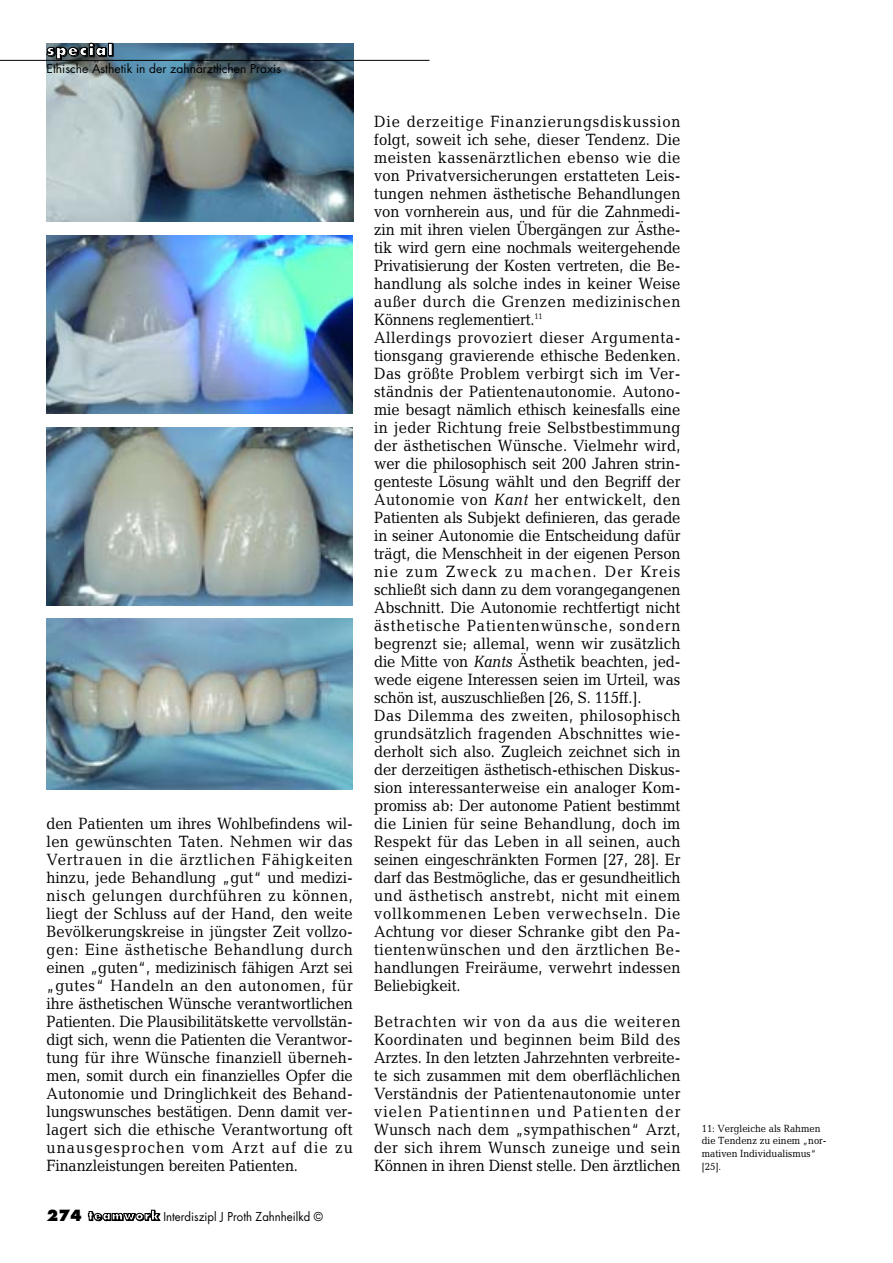
<style>
.page{position:relative;width:893px;height:1263px;background:#fff}
.page>*{position:absolute;margin:0;border:0;box-sizing:border-box;transform-origin:0 0}
.t1{font:16.5px/18px "Candida";letter-spacing:.005em;color:#000;text-align:justify;scale:.9 1}
.t2{font:800 15px "Futura";letter-spacing:.08em;color:#fff}
.t3{font:12px "Futura";color:#000}
.t4{font:12px "Futura";color:#000;scale:.95 1}
.t5{font:10.5px/12.6px "Candida";color:#000;scale:.9 1}
.s1{color:#000}
.s2{font-weight:800;font-size:15px}
.s3{font-weight:800;color:#fff}
.s4{font-weight:800}
.s5{font-style:italic}
</style>
<div class="page">
<img style="left:47px;top:427px;width:306px;height:179px">
<img style="left:47px;top:619px;width:306px;height:170px">
<img style="left:47px;top:235px;width:306px;height:179px">
<img style="left:47px;top:43px;width:306px;height:179px">
<hr style="left:0;top:60px;width:429px;height:1px;background:#000">
<p class="t2" style="left:47px;top:43px;width:68px">s<span class="s1">pe</span>ci<span class="s1">a</span>l</p>
<p class="t3" style="left:47px;top:63px;width:236px">Ethische Ästhetik in der zahnärztlichen Praxis</p>
<p class="t1" style="left:47px;top:816px;width:342px">den Patienten um ihres Wohlbefindens wil&shy;len gewünschten Taten. Nehmen wir das Vertrauen in die ärztlichen Fähigkeiten hinzu, jede Behandlung „gut“ und medizi&shy;nisch gelungen durchführen zu können, liegt der Schluss auf der Hand, den weite Bevölkerungskreise in jüngster Zeit vollzo&shy;gen: Eine ästhetische Behandlung durch einen „guten“, medizinisch fähigen Arzt sei „gutes“ Handeln an den autonomen, für ihre ästhetischen Wünsche verantwortlichen Patienten. Die Plausibilitätskette vervollstän&shy;digt sich, wenn die Patienten die Verantwor&shy;tung für ihre Wünsche finanziell überneh&shy;men, somit durch ein finanzielles Opfer die Autonomie und Dringlichkeit des Behand&shy;lungswunsches bestätigen. Denn damit ver&shy;lagert sich die ethische Verantwortung oft unausgesprochen vom Arzt auf die zu Finanzleistungen bereiten Patienten.</p>
<p class="t4" style="left:47px;top:1211px;width:292px"><span class="s2">274</span> <span class="s3">t</span><span class="s4">eamwo</span><span class="s3">r</span><span class="s4">k</span> Interdiszipl J Proth Zahnheilkd ©</p>
<p class="t1" style="left:374px;top:114px;width:342px;text-align:left">Die derzeitige Finanzierungsdiskussion folgt, soweit ich sehe, dieser Tendenz. Die meisten kassenärztlichen ebenso wie die von Privatversicherungen erstatteten Leis&shy;tungen nehmen ästhetische Behandlungen von vornherein aus, und für die Zahnmedi&shy;zin mit ihren vielen Übergängen zur Ästhe&shy;tik wird gern eine nochmals weitergehende Privatisierung der Kosten vertreten, die Be&shy;handlung als solche indes in keiner Weise außer durch die Grenzen medizinischen Könnens reglementiert.<sup>11<br></sup>Allerdings provoziert dieser Argumenta&shy;tionsgang gravierende ethische Bedenken.<br>Das größte Problem verbirgt sich im Ver&shy;ständnis der Patientenautonomie. Autono&shy;mie besagt nämlich ethisch keinesfalls eine in jeder Richtung freie Selbstbestimmung der ästhetischen Wünsche. Vielmehr wird, wer die philosophisch seit 200 Jahren strin&shy;genteste Lösung wählt und den Begriff der Autonomie von <span class="s5">Kant</span> her entwickelt, den Patienten als Subjekt definieren, das gerade in seiner Autonomie die Entscheidung dafür trägt, die Menschheit in der eigenen Person nie zum Zweck zu machen. Der Kreis schließt sich dann zu dem vorangegangenen Abschnitt. Die Autonomie rechtfertigt nicht ästhetische Patientenwünsche, sondern begrenzt sie; allemal, wenn wir zusätzlich die Mitte von <span class="s5">Kants</span> Ästhetik beachten, jed&shy;wede eigene Interessen seien im Urteil, was schön ist, auszuschließen [26, S. 115ff.].<br>Das Dilemma des zweiten, philosophisch grundsätzlich fragenden Abschnittes wie&shy;derholt sich also. Zugleich zeichnet sich in der derzeitigen ästhetisch-ethischen Diskus&shy;sion interessanterweise ein analoger Kom&shy;promiss ab: Der autonome Patient bestimmt die Linien für seine Behandlung, doch im Respekt für das Leben in all seinen, auch seinen eingeschränkten Formen [27, 28]. Er darf das Bestmögliche, das er gesundheitlich und ästhetisch anstrebt, nicht mit einem vollkommenen Leben verwechseln. Die Achtung vor dieser Schranke gibt den Pa&shy;tientenwünschen und den ärztlichen Be&shy;handlungen Freiräume, verwehrt indessen Beliebigkeit.</p>
<p class="t1" style="left:374px;top:1014px;width:342px">Betrachten wir von da aus die weiteren Koordinaten und beginnen beim Bild des Arztes. In den letzten Jahrzehnten verbreite&shy;te sich zusammen mit dem oberflächlichen Verständnis der Patientenautonomie unter vielen Patientinnen und Patienten der Wunsch nach dem „sympathischen“ Arzt, der sich ihrem Wunsch zuneige und sein Können in ihren Dienst stelle. Den ärztlichen</p>
<p class="t5" style="left:701px;top:1123px;width:140px">11: Vergleiche als Rahmen die Tendenz zu einem „nor&shy;mativen Individualismus“ [25].</p>
</div>
